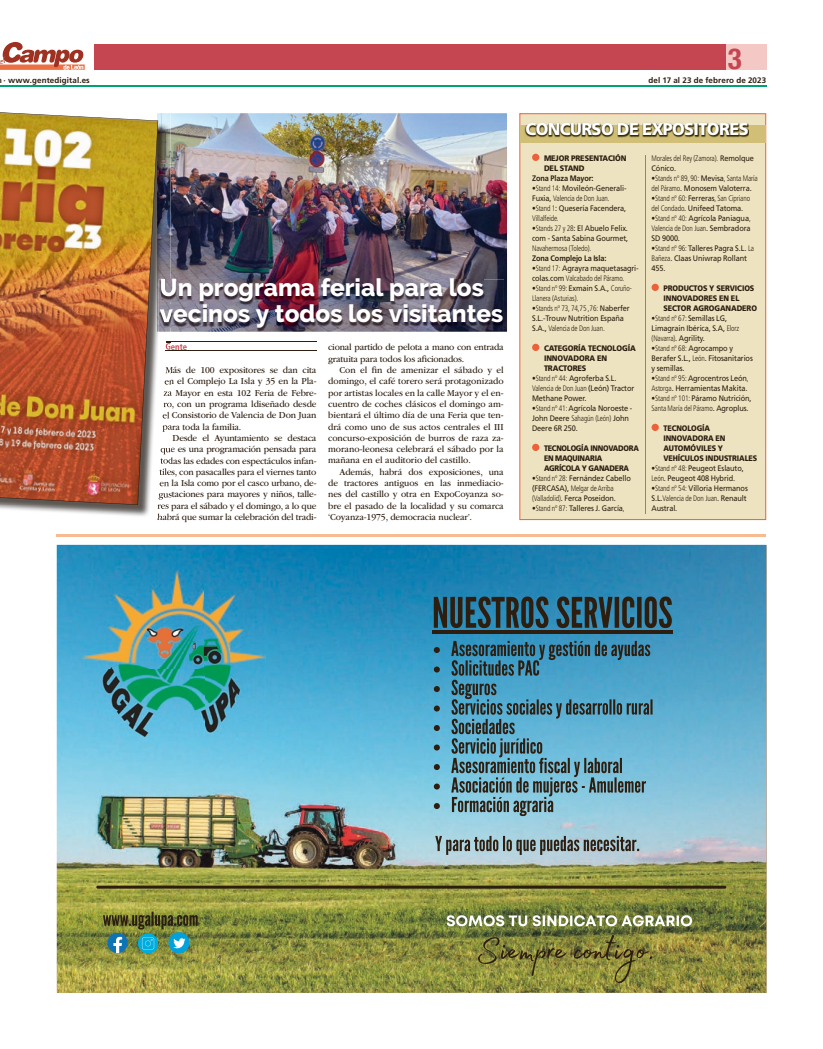
<style>
.page{position:relative;width:823px;height:1049px;background:#fff}
.page>*{position:absolute;margin:0;border:0;box-sizing:border-box;transform-origin:0 0}
.t1{font:700 condensed 29.2px "Helvetica Neue";color:#c54551}
.t2{font:800 24.3px/26px "Raleway";color:#fff}
.t3{font:900 17.1px "Frutiger LT Std";letter-spacing:-.035em;color:#fff;scale:.95 1}
.t4{font:9.5px/11.3px "ITC Garamond Std";letter-spacing:-.02em;color:#2d1e10;text-align:justify;scale:.96 1}
.t5{font:700 condensed 9px "Frutiger LT Std";color:#c54551;scale:.96 1}
.t6{font:8px/10px "Frutiger LT Std";letter-spacing:-.015em;color:#2d1e10;scale:.92 1}
.t7{font:300 condensed 8px/10px "Frutiger LT Std";letter-spacing:-.015em;color:#2d1e10;scale:.92 1}
.t8{font:900 8px/10px "Frutiger LT Std";letter-spacing:-.015em;color:#2d1e10;scale:.92 1}
.t9{font:900 8px/10px "Frutiger LT Std";letter-spacing:-.015em;color:#2d1e10;scale:.9 1}
.t10{font:900 8px/10px "Frutiger LT Std";letter-spacing:-.015em;color:#2d1e10;scale:.91 1}
.t11{font:900 8px/10px "Frutiger LT Std";letter-spacing:-.035em;color:#2d1e10;scale:.89 1}
.t12{font:700 8px "Frutiger LT Std";letter-spacing:.01em;color:#2d1e10}
.t13{font:700 8px "Frutiger LT Std";letter-spacing:-.015em;color:#2d1e10;scale:.92 1}
.s1{font-weight:400;font-stretch:normal}
.s2{font-weight:300;font-stretch:condensed}
</style>
<div class="page">
<div style="left:0;top:44px;width:743px;height:26px;background:#c54551"></div>
<div style="left:726px;top:44px;width:40px;height:26px;background:#f4c9c5"></div>
<hr style="left:0;top:86px;width:765px;height:1px;background:#00a273">
<div style="left:0;top:44px;width:94px;height:26px;background:#fff"></div>
<svg style="left:0;top:42px;width:84px;height:28px"></svg>
<img style="left:170px;top:113px;width:336px;height:219px">
<hr style="left:57px;top:534px;width:708px;height:2px;background:#f6bb90">
<div style="left:519px;top:113px;width:246px;height:407px;background:#ede3c1"></div>
<div style="left:520px;top:126px;width:245px;height:17px;background:#d1be77"></div>
<img style="left:524px;top:123px;width:224px;height:14px">
<svg style="left:531px;top:154px;width:8px;height:7px"></svg>
<svg style="left:531px;top:344px;width:8px;height:7px"></svg>
<svg style="left:531px;top:444px;width:8px;height:7px"></svg>
<div style="left:651px;top:284px;width:7px;height:7px;background:#eb6139;border-radius:50%"></div>
<div style="left:651px;top:424px;width:7px;height:7px;background:#eb6139;border-radius:50%"></div>
<hr style="left:645px;top:155px;width:1px;height:358px;background:#eb6139">
<img style="left:57px;top:545px;width:708px;height:448px">
<hr style="left:96px;top:885px;width:629px;height:3px;background:#2d1e10;border-radius:2px">
<img style="left:82px;top:570px;width:183px;height:166px">
<svg style="left:433px;top:647px;width:6px;height:6px"></svg>
<svg style="left:433px;top:666px;width:6px;height:6px"></svg>
<svg style="left:433px;top:686px;width:6px;height:6px"></svg>
<svg style="left:433px;top:705px;width:6px;height:6px"></svg>
<svg style="left:433px;top:725px;width:6px;height:6px"></svg>
<svg style="left:433px;top:744px;width:6px;height:6px"></svg>
<svg style="left:433px;top:764px;width:6px;height:6px"></svg>
<svg style="left:433px;top:783px;width:6px;height:6px"></svg>
<svg style="left:433px;top:803px;width:6px;height:6px"></svg>
<svg style="left:451px;top:641px;width:201px;height:175px;background:#5692a9"></svg>
<svg style="left:435px;top:836px;width:203px;height:19px;background:#839599"></svg>
<svg style="left:103px;top:911px;width:94px;height:42px;background:#61825b"></svg>
<hr style="left:432px;top:630px;width:240px;height:4px;background:#2d1e10">
<svg style="left:433px;top:596px;width:238px;height:32px;background:#2d5260"></svg>
<svg style="left:446px;top:915px;width:245px;height:11px"></svg>
<svg style="left:477px;top:934px;width:175px;height:49px;background:#838239"></svg>
<img style="left:170px;top:279px;width:333px;height:53px">
<img style="left:170px;top:279px;width:313px;height:22px">
<img style="left:170px;top:304px;width:99px;height:24px">
<hr style="left:166px;top:342px;width:150px;height:1px;background:#2d1e10">
<hr style="left:165px;top:350px;width:151px;height:1px;background:#2d1e10">
<img style="left:0;top:113px;width:170px;height:403px">
<svg style="left:158px;top:332px;width:12px;height:1px"></svg>
<img style="left:161px;top:279px;width:9px;height:22px">
<img style="left:160px;top:304px;width:10px;height:24px">
<svg style="left:165px;top:342px;width:5px;height:9px"></svg>
<svg style="left:162px;top:366px;width:8px;height:66px"></svg>
<svg style="left:157px;top:446px;width:13px;height:71px"></svg>
<img style="left:0;top:112px;width:158px;height:393px">
<p class="t12" style="left:4px;top:75px;width:88px">· www.gentedigital.es</p>
<h2 class="t2" style="left:159px;top:275px;width:345px">Un programa ferial para los vecinos y todos los visitantes</h2>
<p class="t5" style="left:165px;top:341px;width:24px">Gente</p>
<p class="t4" style="left:162px;top:365px;width:162px;text-indent:3px">Más de 100 expositores se dan cita en el Complejo La Isla y 35 en la Pla&shy;za Mayor en esta 102 Feria de Febre&shy;ro, con un programa ldiseñado desde el Consistorio de Valencia de Don Juan para toda la familia.</p>
<p class="t4" style="left:157px;top:432px;width:167px;text-align:right">Desde el Ayuntamiento se destaca que es una programación pensada para todas las edades con espectáculos infan&shy;tiles, con pasacalles para el viernes tanto en la Isla como por el casco urbano, de&shy;gustaciones para mayores y niños, talle&shy;res para el sábado y el domingo, a lo que habrá que sumar la celebración del tradi-</p>
<p class="t4" style="left:328px;top:342px;width:184px">cional partido de pelota a mano con entrada gratuita para todos los aficionados.</p>
<p class="t4" style="left:328px;top:364px;width:184px;text-indent:11px">Con el fin de amenizar el sábado y el domingo, el café torero será protagonizado por artistas locales en la calle Mayor y el en&shy;cuentro de coches clásicos el domingo am&shy;bientará el último día de una Feria que ten&shy;drá como uno de sus actos centrales el III concurso-exposición de burros de raza za&shy;morano-leonesa celebrará el sábado por la mañana en el auditorio del castillo.</p>
<p class="t4" style="left:328px;top:466px;width:184px;text-indent:11px">Además, habrá dos exposiciones, una de tractores antiguos en las inmediacio&shy;nes del castillo y otra en ExpoCoyanza so&shy;bre el pasado de la localidad y su comarca ‘Coyanza-1975, democracia nuclear’.</p>
<h1 class="t1" style="left:727px;top:35px;width:15px">3</h1>
<p class="t12" style="left:648px;top:75px;width:119px">del 17 al 23 de febrero de 2023</p>
<h3 class="t3" style="left:525px;top:118px;width:236px">CONCURSO DE EXPOSITORES</h3>
<p class="t8" style="left:543px;top:153px;width:91px">MEJOR PRESENTACIÓN<br>DEL STAND</p>
<p class="t13" style="left:531px;top:173px;width:68px">Zona Plaza Mayor:</p>
<p class="t7" style="left:531px;top:183px;width:104px">•Stand 14: <span class="s1">Movileón-Generali-<br>Fuxia,</span> Valencia de Don Juan.</p>
<p class="t7" style="left:531px;top:203px;width:104px">•Stand 1<span class="s1">: Quesería Facendera,<br></span>Villalfeide.</p>
<p class="t6" style="left:531px;top:223px;width:106px"><span class="s2">•Stands 27 y 28</span>: El Abuelo Felix. com - Santa Sabina Gourmet,</p>
<p class="t7" style="left:531px;top:243px;width:66px">Navahermosa (Toledo).</p>
<p class="t13" style="left:531px;top:253px;width:82px">Zona Complejo La Isla:</p>
<p class="t6" style="left:531px;top:263px;width:117px"><span class="s2">•Stand 17:</span> Agrayra maquetasagri&shy;colas.com <span class="s2">Valcabado del Páramo.</span></p>
<p class="t7" style="left:531px;top:283px;width:110px">•Stand nº 99: <span class="s1">Exmain S.A.,</span> Coruño-<br>Llanera (Asturias).</p>
<p class="t7" style="left:531px;top:303px;width:107px">•Stands nº 73, 74,75 ,76: <span class="s1">Naberfer<br>S.L.-Trouw Nutrition España<br>S.A.,</span> Valencia de Don Juan.</p>
<p class="t8" style="left:543px;top:343px;width:101px">CATEGORÍA TECNOLOGÍA<br>INNOVADORA EN<br>TRACTORES</p>
<p class="t6" style="left:531px;top:373px;width:112px"><span class="s2">•Stand nº 44:</span> Agroferba S.L.<br><span class="s2">Valencia de Don Juan</span> (León) Tractor<br>Methane Power.</p>
<p class="t6" style="left:531px;top:403px;width:110px"><span class="s2">•Stand nº 41:</span> Agrícola Noroeste -<br>John Deere <span class="s2">Sahagún (León)</span> John<br>Deere 6R 250.</p>
<p class="t11" style="left:543px;top:443px;width:108px">TECNOLOGÍA INNOVADORA<br>EN MAQUINARIA<br>AGRÍCOLA Y GANADERA</p>
<p class="t6" style="left:531px;top:473px;width:109px"><span class="s2">•Stand nº 28:</span> Fernández Cabello (FERCASA), <span class="s2">Melgar de Arriba (Valladolid)</span>. Ferca Poseidon.</p>
<p class="t6" style="left:531px;top:503px;width:102px"><span class="s2">•Stand nº 87:</span> Talleres J. García<span class="s2">,</span></p>
<p class="t7" style="left:651px;top:153px;width:113px">Morales del Rey (Zamora). <span class="s1">Remolque<br>Cónico.</span></p>
<p class="t7" style="left:651px;top:173px;width:117px">•Stands nº 89, 90: <span class="s1">Mevisa</span>, Santa María del Páramo<span class="s1">. Monosem Valoterra.</span></p>
<p class="t7" style="left:651px;top:193px;width:109px">•Stand nº 60: <span class="s1">Ferreras</span>, San Cipriano del Condado<span class="s1">. Unifeed Tatoma.</span></p>
<p class="t6" style="left:651px;top:213px;width:109px;text-align:justify"><span class="s2">•Stand nº 40:</span> Agrícola Paniagua<span class="s2">, Valencia de Don Juan</span>. Sembradora SD 9000.</p>
<p class="t6" style="left:651px;top:243px;width:113px"><span class="s2">•Stand nº 96:</span> Talleres Pagra S.L. <span class="s2">La<br>Bañeza</span>. Claas Uniwrap Rollant<br>455.</p>
<p class="t10" style="left:663px;top:283px;width:104px">PRODUCTOS Y SERVICIOS<br>INNOVADORES EN EL<br>SECTOR AGROGANADERO</p>
<p class="t6" style="left:651px;top:313px;width:97px"><span class="s2">•Stand nº 67:</span> Semillas LG,<br>Limagrain Ibérica, S.A, <span class="s2">Elorz (Navarra)</span>. Agrility.</p>
<p class="t6" style="left:651px;top:343px;width:112px"><span class="s2">•Stand nº 68:</span> Agrocampo y<br>Berafer S.L., <span class="s2">León</span>. Fitosanitarios y semillas.</p>
<p class="t6" style="left:651px;top:373px;width:107px"><span class="s2">•Stand nº 95:</span> Agrocentros León<span class="s2">,<br>Astorga</span>. Herramientas Makita.</p>
<p class="t7" style="left:651px;top:393px;width:110px">•Stand nº 101: <span class="s1">Páramo Nutrición,<br></span>Santa María del Páramo<span class="s1">. Agroplus.</span></p>
<p class="t9" style="left:663px;top:423px;width:106px">TECNOLOGÍA<br>INNOVADORA EN<br>AUTOMÓVILES Y<br>VEHÍCULOS INDUSTRIALES</p>
<p class="t6" style="left:651px;top:463px;width:102px"><span class="s2">•Stand nº 48:</span> Peugeot Eslauto,<br><span class="s2">León</span>. Peugeot 408 Hybrid.</p>
<p class="t6" style="left:651px;top:483px;width:106px"><span class="s2">•Stand nº 54:</span> Villoria Hermanos<br>S.L.<span class="s2">Valencia de Don Juan</span>. Renault<br>Austral.</p>
</div>
